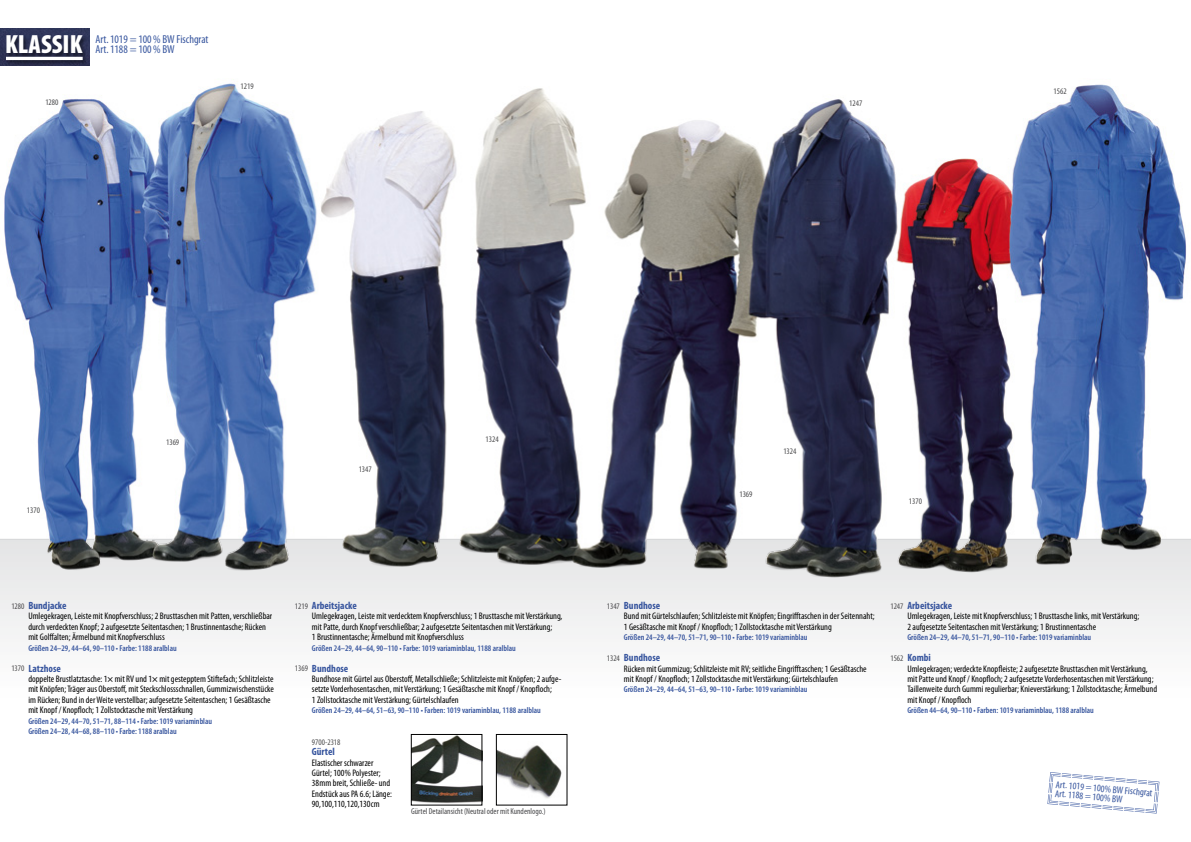
<style>
.page{position:relative;width:1191px;height:842px;background:#fff}
.page>*{position:absolute;margin:0;border:0;box-sizing:border-box;transform-origin:0 0}
.t1{font:900 condensed 26.4px "Myriad Pro";color:#fff}
.t2{font:condensed 11.6px/10.4px "Myriad Pro";color:#37559e}
.t3{font:700 condensed 10.5px "Myriad Pro";color:#37559e}
.t4{font:condensed 10px/9px "Myriad Pro";color:#37559e}
.t5{font:condensed 9.5px/10.4px "Myriad Pro";color:#000}
.t6{font:600 condensed 8.5px/10.4px "Myriad Pro";color:#37559e}
.t7{font:condensed 8.5px "Myriad Pro";color:#4b4b4d}
.s1{font-weight:600}
</style>
<div class="page">
<img style="left:0;top:28px;width:1191px;height:778px">
<img style="left:0;top:28px;width:89px;height:37px">
<div style="left:6px;top:35px;width:81px;height:23px;background:#000;opacity:.5"></div>
<div style="left:5px;top:56px;width:83px;height:9px;background:#000;opacity:.5"></div>
<hr style="left:6px;top:57px;width:77px;height:3px;background:#fff">
<img style="left:498px;top:736px;width:67px;height:67px">
<div style="left:496px;top:734px;width:71px;height:71px;border:1px solid #000"></div>
<img style="left:413px;top:736px;width:67px;height:67px">
<div style="left:411px;top:734px;width:71px;height:71px;border:1px solid #000"></div>
<svg style="left:1046px;top:771px;width:114px;height:43px"></svg>
<h1 class="t1" style="left:5px;top:30px;width:79px">KLASSIK</h1>
<p class="t2" style="left:95px;top:34px;width:114px">Art.1019 = 100% BW Fischgrat<br>Art.1188 = 100% BW</p>
<p class="t7" style="left:45px;top:97px;width:15px">1280</p>
<p class="t7" style="left:240px;top:81px;width:15px">1219</p>
<p class="t7" style="left:849px;top:98px;width:15px">1247</p>
<p class="t7" style="left:1053px;top:86px;width:15px">1562</p>
<p class="t7" style="left:166px;top:437px;width:15px">1369</p>
<p class="t7" style="left:485px;top:434px;width:15px">1324</p>
<p class="t7" style="left:783px;top:446px;width:15px">1324</p>
<p class="t7" style="left:359px;top:464px;width:15px">1347</p>
<p class="t7" style="left:739px;top:489px;width:15px">1369</p>
<p class="t7" style="left:909px;top:496px;width:15px">1370</p>
<p class="t7" style="left:27px;top:505px;width:15px">1370</p>
<p class="t3" style="left:28px;top:599px;width:40px">Bundjacke</p>
<p class="t5" style="left:28px;top:611px;width:245px">Umlegekragen, Leiste mit Knopfverschluss; 2 Brusttaschen mit Patten, verschließbar durch verdeckten Knopf; 2 aufgesetzte Seitentaschen; 1 Brustinnentasche; Rücken mit Golffalten; Ärmelbund mit Knopfverschluss</p>
<p class="t6" style="left:28px;top:643px;width:150px">Größen 24–29, 44–64, 90–110 • Farbe: 1188 aralblau</p>
<p class="t3" style="left:28px;top:661px;width:34px">Latzhose</p>
<p class="t5" style="left:28px;top:673px;width:247px">doppelte Brustlatztasche: 1<span class="s1">×</span> mit RV und 1<span class="s1">×</span> mit gestepptem Stiftefach; Schlitzleiste mit Knöpfen;Träger aus Oberstoff, mit Steckschlossschnallen, Gummizwischenstücke im Rücken; Bund in derWeite verstellbar; aufgesetzte Seitentaschen; 1 Gesäßtasche mit Knopf / Knopfloch; 1 Zollstocktasche mit Verstärkung</p>
<p class="t6" style="left:28px;top:716px;width:185px">Größen 24–29, 44–70, 51–71, 88–114 • Farbe: 1019 variaminblau<br>Größen 24–28, 44–68, 88–110 • Farbe: 1188 aralblau</p>
<p class="t7" style="left:11px;top:601px;width:15px">1280</p>
<p class="t7" style="left:11px;top:663px;width:15px">1370</p>
<p class="t3" style="left:312px;top:599px;width:46px">Arbeitsjacke</p>
<p class="t5" style="left:312px;top:611px;width:252px">Umlegekragen, Leiste mit verdecktem Knopfverschluss; 1 Brusttasche mit Verstärkung, mit Patte, durch Knopf verschließbar; 2 aufgesetzte Seitentaschen mit Verstärkung;<br>1 Brustinnentasche; Ärmelbund mit Knopfverschluss</p>
<p class="t6" style="left:312px;top:643px;width:205px">Größen 24–29, 44–64, 90–110 • Farbe: 1019 variaminblau, 1188 aralblau</p>
<p class="t3" style="left:312px;top:661px;width:38px">Bundhose</p>
<p class="t5" style="left:312px;top:673px;width:251px">Bundhose mit Gürtel aus Oberstoff, Metallschließe; Schlitzleiste mit Knöpfen; 2 aufge&shy;setzte Vorderhosentaschen, mit Verstärkung; 1 Gesäßtasche mit Knopf / Knopfloch;<br>1 Zollstocktasche mit Verstärkung; Gürtelschlaufen</p>
<p class="t6" style="left:312px;top:705px;width:230px">Größen 24–29, 44–64, 51–63, 90–110 • Farben: 1019 variaminblau, 1188 aralblau</p>
<p class="t7" style="left:295px;top:601px;width:15px">1219</p>
<p class="t7" style="left:295px;top:663px;width:15px">1369</p>
<p class="t3" style="left:624px;top:599px;width:38px">Bundhose</p>
<p class="t5" style="left:624px;top:611px;width:252px">Bund mit Gürtelschlaufen; Schlitzleiste mit Knöpfen; Eingrifftaschen in der Seitennaht;<br>1 Gesäßtasche mit Knopf / Knopfloch; 1 Zollstocktasche mit Verstärkung</p>
<p class="t6" style="left:624px;top:632px;width:185px">Größen 24–29, 44–70, 51–71, 90–110 • Farbe: 1019 variaminblau</p>
<p class="t3" style="left:624px;top:651px;width:38px">Bundhose</p>
<p class="t5" style="left:624px;top:663px;width:244px">Rücken mit Gummizug; Schlitzleiste mit RV; seitliche Eingrifftaschen; 1 Gesäßtasche mit Knopf / Knopfloch; 1 Zollstocktasche mit Verstärkung; Gürtelschlaufen</p>
<p class="t6" style="left:624px;top:684px;width:185px">Größen 24–29, 44–64, 51–63, 90–110 • Farbe: 1019 variaminblau</p>
<p class="t7" style="left:607px;top:601px;width:15px">1347</p>
<p class="t7" style="left:607px;top:653px;width:15px">1324</p>
<p class="t3" style="left:907px;top:599px;width:46px">Arbeitsjacke</p>
<p class="t5" style="left:907px;top:611px;width:233px">Umlegekragen, Leiste mit Knopfverschluss; 1 Brusttasche links, mit Verstärkung;<br>2 aufgesetzte Seitentaschen mit Verstärkung; 1 Brustinnentasche</p>
<p class="t6" style="left:907px;top:632px;width:185px">Größen 24–29, 44–70, 51–71, 90–110 • Farbe: 1019 variaminblau</p>
<p class="t3" style="left:907px;top:651px;width:25px">Kombi</p>
<p class="t5" style="left:907px;top:663px;width:251px">Umlegekragen; verdeckte Knopfleiste; 2 aufgesetzte Brusttaschen mit Verstärkung, mit Patte und Knopf / Knopfloch; 2 aufgesetzte Vorderhosentaschen mit Verstärkung; Taillenweite durch Gummi regulierbar; Knieverstärkung; 1 Zollstocktasche; Ärmelbund mit Knopf / Knopfloch</p>
<p class="t6" style="left:907px;top:705px;width:188px">Größen 44–64, 90–110 • Farben: 1019 variaminblau, 1188 aralblau</p>
<p class="t7" style="left:890px;top:601px;width:15px">1247</p>
<p class="t7" style="left:890px;top:653px;width:15px">1562</p>
<p class="t7" style="left:312px;top:737px;width:30px">9700-2318</p>
<p class="t3" style="left:312px;top:745px;width:24px">Gürtel</p>
<p class="t5" style="left:312px;top:757px;width:82px">Elastischer schwarzer<br>Gürtel; 100 % Polyester;<br>38 mm breit, Schließe- und<br>Endstück aus PA 6.6; Länge:<br>90,100,110,120,130cm</p>
<p class="t7" style="left:411px;top:806px;width:136px">Gürtel Detailansicht (Neutral oder mit Kundenlogo.)</p>
<p class="t4" style="left:1056px;top:780px;width:98px;rotate:5deg">Art. 1019 = 100% BW Fischgrat<br>Art. 1188 = 100% BW</p>
</div>
